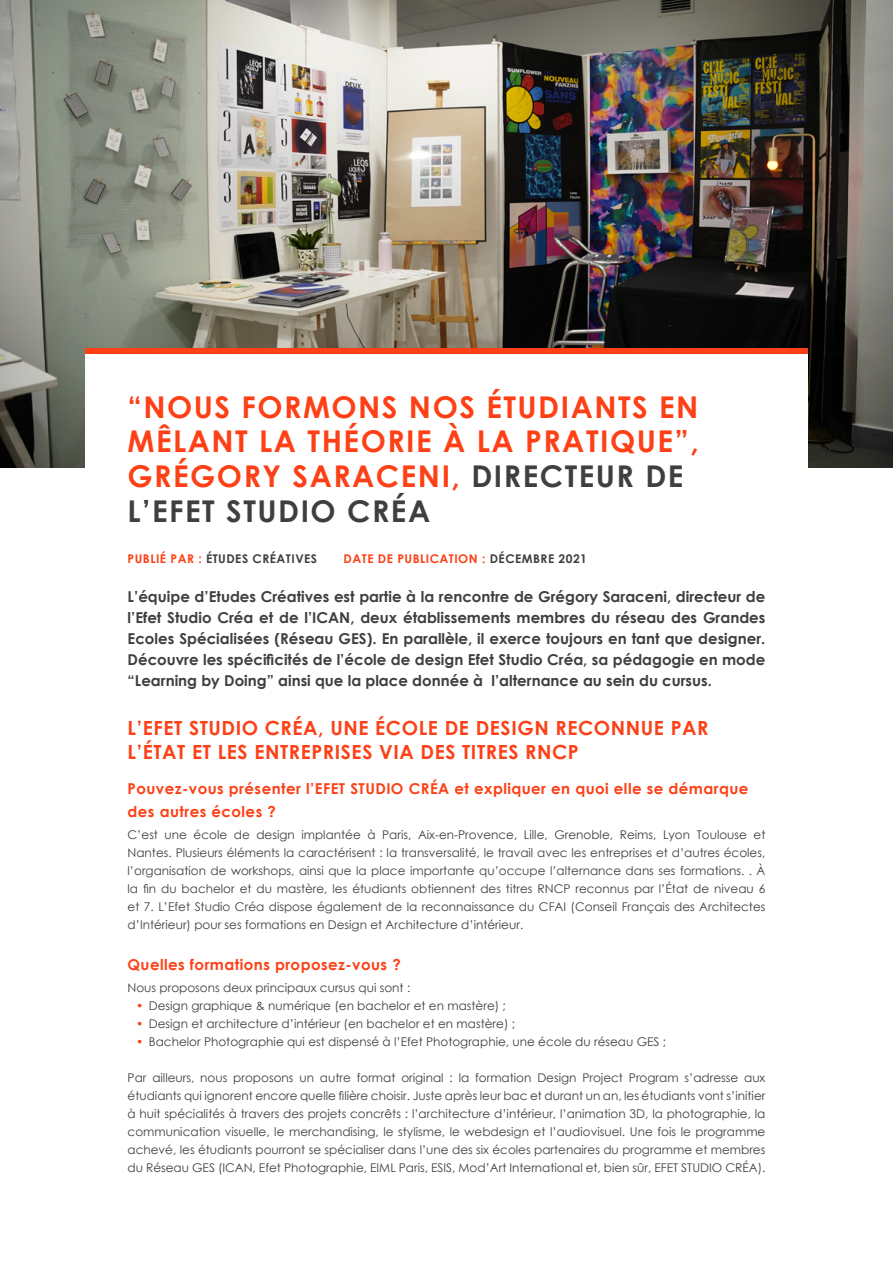
<style>
.page{position:relative;width:893px;height:1263px;background:#fff}
.page>*{position:absolute;margin:0;border:0;box-sizing:border-box;transform-origin:0 0}
.t1{font:700 30px/34.5px "Century Gothic";letter-spacing:.05em;color:#fd4016}
.t2{font:700 19.5px/24px "Century Gothic";letter-spacing:.03em;color:#fd4016}
.t3{font:700 15px/21px "Century Gothic";color:#413f3d;text-align:justify}
.t4{font:700 15px/22.5px "Century Gothic";letter-spacing:.03em;color:#fd4016}
.t5{font:12px/18px "Century Gothic";color:#413f3d;text-align:justify}
.t6{font:700 12px "Century Gothic";letter-spacing:.04em;color:#fd4016}
.t7{font:700 12px "Century Gothic";letter-spacing:.04em;color:#413f3d}
.s1{color:#413f3d}
.s2{color:#fd4016}
</style>
<div class="page">
<img style="left:0;top:0;width:893px;height:468px">
<div style="left:85px;top:353px;width:723px;height:195px;background:#fff"></div>
<div style="left:85px;top:348px;width:723px;height:6px;background:#fd4016"></div>
<h1 class="t1" style="left:128px;top:388px;width:573px">“NOUS FORMONS NOS ÉTUDIANTS EN<br>MÊLANT LA THÉORIE À LA PRATIQUE”,<br>GRÉGORY SARACENI, <span class="s1">DIRECTEUR DE<br>L’EFET STUDIO CRÉA</span></h1>
<p class="t7" style="left:128px;top:549px;width:191px"><span class="s2">PUBLIÉ PAR :</span> ÉTUDES CRÉATIVES</p>
<p class="t6" style="left:344px;top:549px;width:245px">DATE DE PUBLICATION : <span class="s1">DÉCEMBRE 2021</span></p>
<p class="t3" style="left:128px;top:585px;width:639px">L’équipe d’Etudes Créatives est partie à la rencontre de Grégory Saraceni, directeur de l’Efet Studio Créa et de l’ICAN, deux établissements membres du réseau des Grandes Ecoles Spécialisées (Réseau GES). En parallèle, il exerce toujours en tant que designer.<br>Découvre les spécificités de l’école de design Efet Studio Créa, sa pédagogie en mode “Learning by Doing” ainsi que la place donnée à l’alternance au sein du cursus.</p>
<h2 class="t2" style="left:128px;top:715px;width:582px">L’EFET STUDIO CRÉA, UNE ÉCOLE DE DESIGN RECONNUE PAR<br>L’ÉTAT ET LES ENTREPRISES VIA DES TITRES RNCP</h2>
<p class="t4" style="left:128px;top:777px;width:622px">Pouvez-vous présenter l’EFET STUDIO CRÉA et expliquer en quoi elle se démarque des autres écoles ?</p>
<p class="t5" style="left:128px;top:826px;width:639px">C’est une école de design implantée à Paris, Aix-en-Provence, Lille, Grenoble, Reims, Lyon Toulouse et Nantes. Plusieurs éléments la caractérisent : la transversalité, le travail avec les entreprises et d’autres écoles, l’organisation de workshops, ainsi que la place importante qu’occupe l’alternance dans ses formations. . À la fin du bachelor et du mastère, les étudiants obtiennent des titres RNCP reconnus par l’État de niveau 6 et 7. L’Efet Studio Créa dispose également de la reconnaissance du CFAI (Conseil Français des Architectes d’Intérieur) pour ses formations en Design et Architecture d’intérieur.</p>
<p class="t4" style="left:128px;top:952px;width:275px">Quelles formations proposez-vous ?</p>
<p class="t5" style="left:128px;top:978px;width:284px">Nous proposons deux principaux cursus qui sont :</p>
<p class="t5" style="left:136px;top:996px;width:371px"><span class="s2">•</span> Design graphique &amp; numérique (en bachelor et en mastère) ;</p>
<p class="t5" style="left:136px;top:1014px;width:380px"><span class="s2">•</span> Design et architecture d’intérieur (en bachelor et en mastère) ;</p>
<p class="t5" style="left:136px;top:1032px;width:532px"><span class="s2">•</span> Bachelor Photographie qui est dispensé à l’Efet Photographie, une école du réseau GES ;</p>
<p class="t5" style="left:128px;top:1068px;width:639px">Par ailleurs, nous proposons un autre format original : la formation Design Project Program s’adresse aux étudiants qui ignorent encore quelle filière choisir. Juste après leur bac et durant un an, les étudiants vont s’initier à huit spécialités à travers des projets concrêts : l’architecture d’intérieur, l’animation 3D, la photographie, la communication visuelle, le merchandising, le stylisme, le webdesign et l’audiovisuel. Une fois le programme achevé, les étudiants pourront se spécialiser dans l’une des six écoles partenaires du programme et membres du Réseau GES (ICAN, Efet Photographie, EIML Paris, ESIS, Mod’Art International et, bien sûr, EFET STUDIO CRÉA).</p>
</div>
